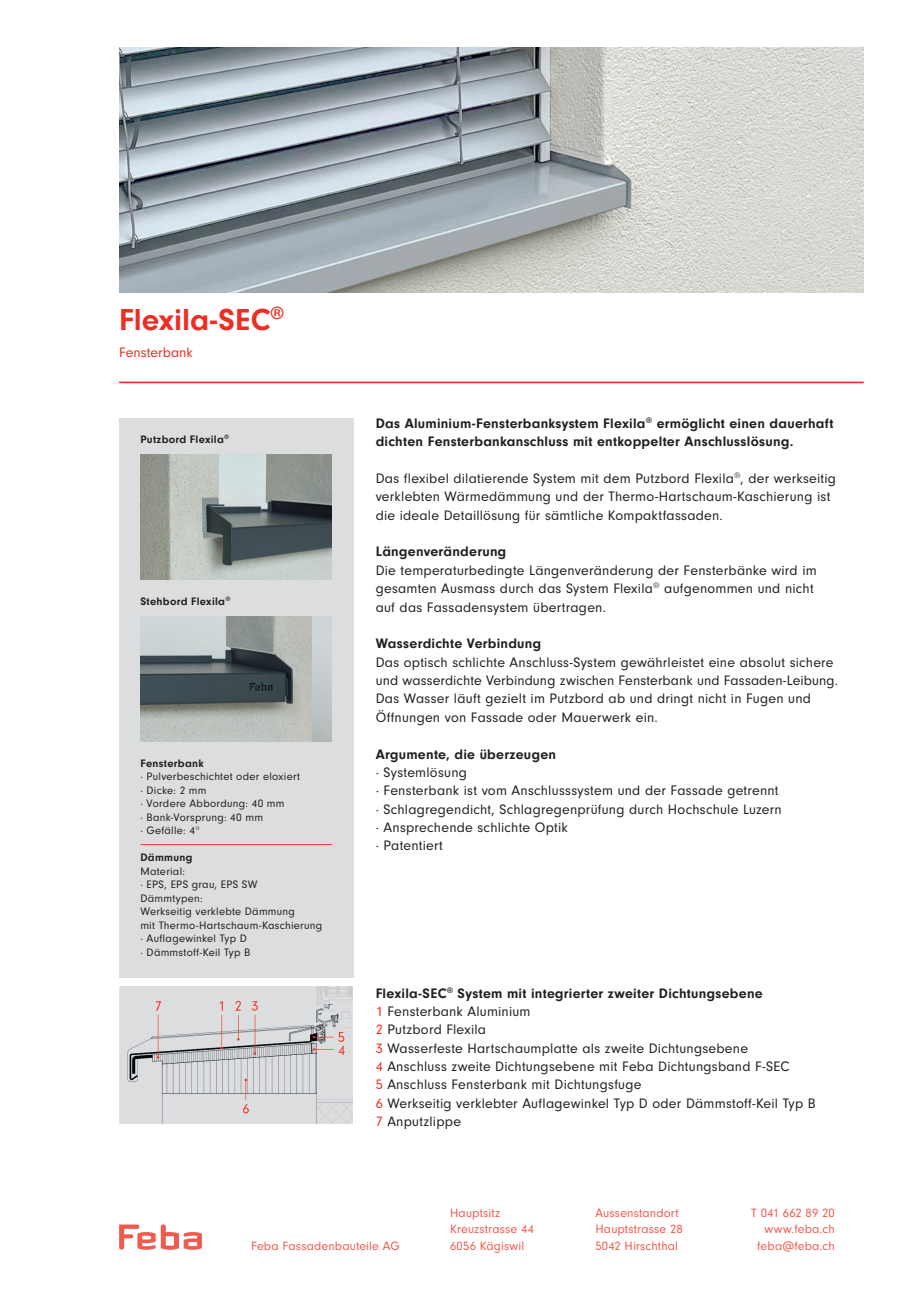
<style>
.page{position:relative;width:919px;height:1289px;background:#fff}
.page>*{position:absolute;margin:0;border:0;box-sizing:border-box;transform-origin:0 0}
.t1{font:700 31.5px "Neuzeit Gro";color:#ee2e22}
.t2{font:14.25px/18.3px "Neuzeit Gro";letter-spacing:.015em;color:#231f20}
.t3{font:700 14.25px/18.3px "Neuzeit Gro";letter-spacing:.02em;color:#231f20}
.t4{font:14.25px "Neuzeit Gro";letter-spacing:.005em;color:#ee2e22}
.t5{font:12.6px/16.5px "Neuzeit Gro";letter-spacing:.01em;color:#f05a4f}
.t6{font:11.25px/13.5px "Neuzeit Gro";letter-spacing:.025em;color:#231f20}
.t7{font:700 11.25px "Neuzeit Gro";letter-spacing:.025em;color:#231f20}
.s1{font-weight:700}
.s2{color:#ee2e22}
</style>
<div class="page">
<svg style="left:119px;top:1224px;width:83px;height:25px"></svg>
<hr style="left:119px;top:381px;width:744px;height:2px;background:#ee2e22">
<div style="left:119px;top:418px;width:234px;height:559px;background:#dcdddf"></div>
<hr style="left:140px;top:844px;width:192px;height:1px;background:#ee2e22">
<img style="left:119px;top:48px;width:744px;height:244px">
<img style="left:119px;top:986px;width:234px;height:137px">
<img style="left:140px;top:616px;width:191px;height:125px">
<img style="left:140px;top:454px;width:191px;height:125px">
<h1 class="t1" style="left:119px;top:302px;width:167px">Flexila-SEC<sup>®</sup></h1>
<p class="t4" style="left:119px;top:344px;width:75px">Fensterbank</p>
<p class="t7" style="left:140px;top:432px;width:90px">Putzbord Flexila<sup>®</sup></p>
<p class="t7" style="left:140px;top:594px;width:91px">Stehbord Flexila<sup>®</sup></p>
<p class="t7" style="left:140px;top:756px;width:65px">Fensterbank</p>
<p class="t6" style="left:140px;top:770px;width:161px">· Pulverbeschichtet oder eloxiert · Dicke: 2 mm<br>· Vordere Abbordung: 40 mm<br>· Bank-Vorsprung: 40 mm<br>· Gefälle: 4°</p>
<p class="t7" style="left:140px;top:851px;width:54px">Dämmung</p>
<p class="t6" style="left:140px;top:864px;width:183px">Material:<br>· EPS, EPS grau, EPS SW<br>Dämmtypen:<br>Werkseitig verklebte Dämmung<br>mit Thermo-Hartschaum-Kaschierung · Auflagewinkel Typ D<br>· Dämmstoff-Keil Typ B</p>
<p class="t3" style="left:375px;top:414px;width:459px">Das Aluminium-Fensterbanksystem Flexila<sup>®</sup> ermöglicht einen dauerhaft dichten Fensterbankanschluss mit entkoppelter Anschlusslösung.</p>
<p class="t2" style="left:375px;top:469px;width:462px">Das flexibel dilatierende System mit dem Putzbord Flexila<sup>®</sup>, der werkseitig verklebten Wärmedämmung und der Thermo-Hartschaum-Kaschierung ist die ideale Detaillösung für sämtliche Kompaktfassaden.</p>
<p class="t3" style="left:375px;top:542px;width:132px">Längenveränderung</p>
<p class="t2" style="left:375px;top:561px;width:442px">Die temperaturbedingte Längenveränderung der Fensterbänke wird im gesamten Ausmass durch das System Flexila<sup>®</sup> aufgenommen und nicht auf das Fassadensystem übertragen.</p>
<p class="t3" style="left:375px;top:634px;width:167px">Wasserdichte Verbindung</p>
<p class="t2" style="left:375px;top:653px;width:464px">Das optisch schlichte Anschluss-System gewährleistet eine absolut sichere und wasserdichte Verbindung zwischen Fensterbank und Fassaden-Leibung.<br>Das Wasser läuft gezielt im Putzbord ab und dringt nicht in Fugen und Öffnungen von Fassade oder Mauerwerk ein.</p>
<p class="t3" style="left:375px;top:744px;width:182px">Argumente, die überzeugen</p>
<p class="t2" style="left:375px;top:763px;width:407px">· Systemlösung<br>· Fensterbank ist vom Anschlusssystem und der Fassade getrennt · Schlagregendicht, Schlagregenprüfung durch Hochschule Luzern · Ansprechende schlichte Optik<br>· Patentiert</p>
<p class="t2" style="left:375px;top:984px;width:441px"><span class="s1">Flexila-SEC</span><sup>®</sup> <span class="s1">System mit integrierter zweiter Dichtungsebene<br></span><span class="s2">1</span> Fensterbank Aluminium<br><span class="s2">2</span> Putzbord Flexila<br><span class="s2">3</span> Wasserfeste Hartschaumplatte als zweite Dichtungsebene<br><span class="s2">4</span> Anschluss zweite Dichtungsebene mit Feba Dichtungsband F-SEC<br><span class="s2">5</span> Anschluss Fensterbank mit Dichtungsfuge<br><span class="s2">6</span> Werkseitig verklebter Auflagewinkel Typ D oder Dämmstoff-Keil Typ B <span class="s2">7</span> Anputzlippe</p>
<p class="t5" style="left:450px;top:1204px;width:85px">Hauptsitz<br>Kreuzstrasse 44</p>
<p class="t5" style="left:251px;top:1237px;width:150px">Feba Fassadenbauteile AG</p>
<p class="t5" style="left:450px;top:1237px;width:76px">6056 Kägiswil</p>
<p class="t5" style="left:595px;top:1204px;width:89px">Aussenstandort<br>Hauptstrasse 28<br>5042 Hirschthal</p>
<p class="t5" style="left:751px;top:1204px;width:85px;text-align:right">T 041 662 89 20 www.feba.ch feba@feba.ch</p>
</div>
